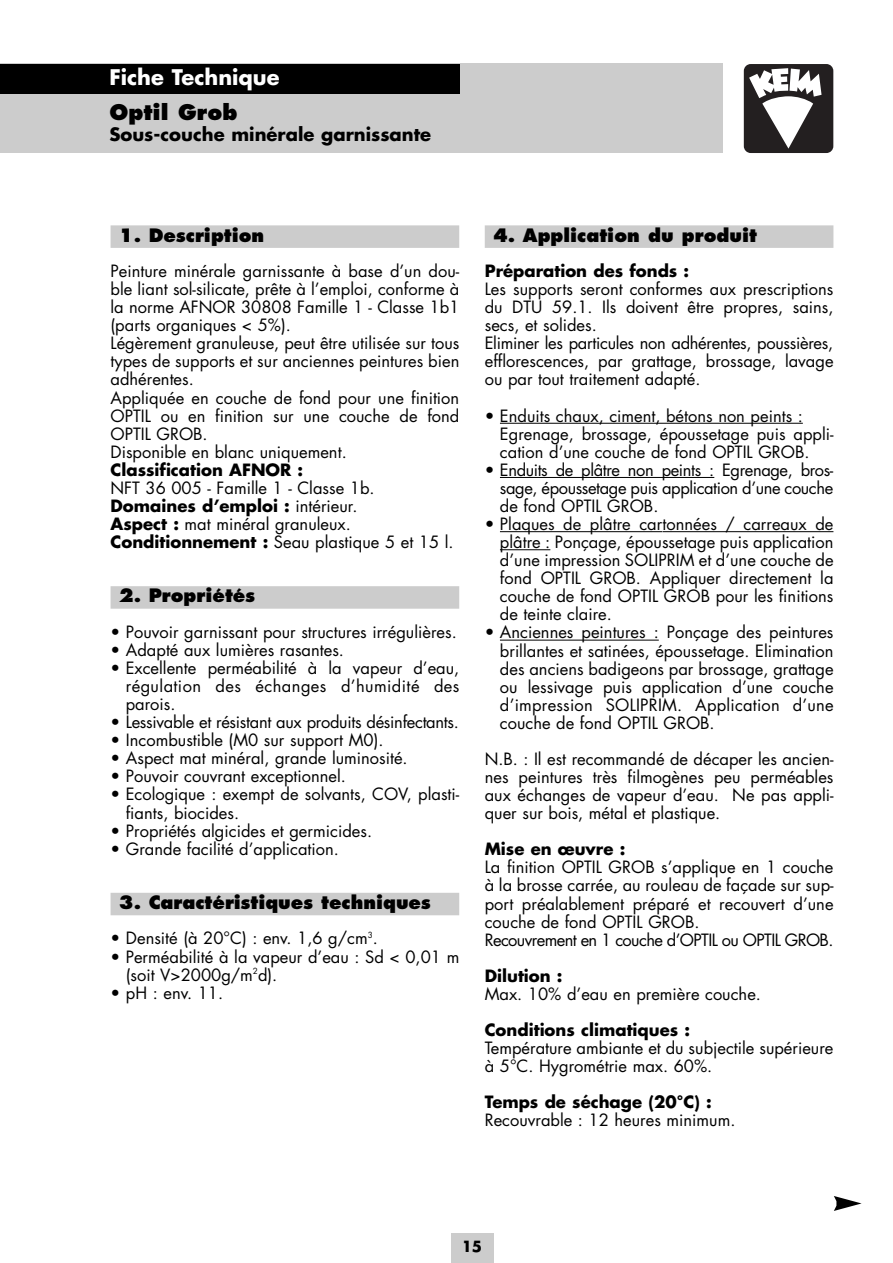
<style>
.page{position:relative;width:893px;height:1263px;background:#fff}
.page>*{position:absolute;margin:0;border:0;box-sizing:border-box;transform-origin:0 0}
.t1{font:700 21px "Futura";color:#fff}
.t2{font:800 21px "Futura";color:#000}
.t3{font:800 18px "Futura";color:#000}
.t4{font:700 18px "Futura";color:#000}
.t5{font:16.5px/18px "Futura";color:#000}
.t6{font:700 16.5px "Futura";color:#000}
.t7{font:16.5px "Futura";letter-spacing:-.02em;color:#000}
.t8{font:700 15px "Futura";color:#000}
.s1{font-weight:700}
.s2{color:#fff}
</style>
<div class="page">
<div style="left:111px;top:225px;width:348px;height:23px;background:#ccc"></div>
<div style="left:111px;top:586px;width:348px;height:23px;background:#ccc"></div>
<div style="left:111px;top:893px;width:348px;height:22px;background:#ccc"></div>
<div style="left:485px;top:225px;width:348px;height:23px;background:#ccc"></div>
<hr style="left:500px;top:423px;width:303px;height:1px;background:#000">
<hr style="left:500px;top:477px;width:214px;height:1px;background:#000">
<hr style="left:500px;top:531px;width:162px;height:1px;background:#000">
<hr style="left:663px;top:531px;width:170px;height:1px;background:#000">
<hr style="left:500px;top:549px;width:50px;height:1px;background:#000">
<hr style="left:500px;top:640px;width:159px;height:1px;background:#000">
<div style="left:451px;top:1233px;width:42px;height:30px;background:#ccc"></div>
<svg style="left:834px;top:1196px;width:28px;height:15px"></svg>
<div style="left:0;top:64px;width:723px;height:89px;background:#ccc"></div>
<svg style="left:743px;top:64px;width:91px;height:89px"></svg>
<div style="left:744px;top:64px;width:89px;height:89px;background:#231f20;border-radius:7px"></div>
<svg style="left:749px;top:68px;width:72px;height:81px"></svg>
<div style="left:0;top:64px;width:459px;height:30px;background:#000"></div>
<p class="t1" style="left:109px;top:67px;width:172px">Fiche Technique</p>
<p class="t2" style="left:109px;top:103px;width:130px">Optil Grob</p>
<p class="t4" style="left:109px;top:126px;width:323px">Sous-couche minérale garnissante</p>
<p class="t3" style="left:119px;top:227px;width:147px">1. Description</p>
<p class="t5" style="left:111px;top:263px;width:350px">Peinture minérale garnissante à base d’un dou&shy;ble liant sol-silicate, prête à l’emploi, conforme à la norme AFNOR 30808 Famille 1 - Classe 1b1 (parts organiques &lt; 5%).<br>Légèrement granuleuse, peut être utilisée sur tous types de supports et sur anciennes peintures bien adhérentes.<br>Appliquée en couche de fond pour une finition OPTIL ou en finition sur une couche de fond OPTIL GROB.<br>Disponible en blanc uniquement.</p>
<p class="t6" style="left:111px;top:462px;width:194px">Classification AFNOR :</p>
<p class="t5" style="left:111px;top:480px;width:345px">NFT 36 005 - Famille 1 - Classe 1b.<br><span class="s1">Domaines d’emploi :</span> intérieur.<br><span class="s1">Aspect :</span> mat minéral granuleux.<br><span class="s1">Conditionnement :</span> Seau plastique 5 et 15 l.</p>
<p class="t3" style="left:119px;top:588px;width:138px">2. Propriétés</p>
<p class="t5" style="left:111px;top:624px;width:348px">• Pouvoir garnissant pour structures irrégulières.</p>
<p class="t5" style="left:111px;top:642px;width:235px">• Adapté aux lumières rasantes.</p>
<p class="t5" style="left:126px;top:660px;width:335px;text-align:justify;text-indent:-15px">• Excellente perméabilité à la vapeur d’eau, régulation des échanges d’humidité des parois.</p>
<p class="t7" style="left:111px;top:714px;width:350px">• Lessivable et résistant aux produits désinfectants.</p>
<p class="t5" style="left:111px;top:733px;width:275px">• Incombustible (M0 sur support M0).</p>
<p class="t5" style="left:111px;top:751px;width:299px">• Aspect mat minéral, grande luminosité.</p>
<p class="t5" style="left:111px;top:769px;width:237px">• Pouvoir couvrant exceptionnel.</p>
<p class="t5" style="left:126px;top:787px;width:335px;text-indent:-15px">• Ecologique : exempt de solvants, COV, plasti&shy;fiants, biocides.</p>
<p class="t5" style="left:111px;top:823px;width:263px">• Propriétés algicides et germicides.</p>
<p class="t5" style="left:111px;top:841px;width:230px">• Grande facilité d’application.</p>
<p class="t3" style="left:119px;top:894px;width:313px">3. Caractéristiques techniques</p>
<p class="t5" style="left:111px;top:931px;width:269px">• Densité (à 20°C) : env. 1,6 g/cm<sup>3</sup>.</p>
<p class="t5" style="left:126px;top:949px;width:335px;text-indent:-15px">• Perméabilité à la vapeur d’eau : Sd &lt; 0,01 m (soit V&gt;2000g/m<sup>2</sup>d).</p>
<p class="t5" style="left:111px;top:985px;width:114px">• pH : env. 11.</p>
<p class="t3" style="left:493px;top:227px;width:265px">4. Application du produit</p>
<p class="t6" style="left:485px;top:263px;width:206px">Préparation des fonds :</p>
<p class="t5" style="left:485px;top:281px;width:350px">Les supports seront conformes aux prescriptions du DTU 59.1. Ils doivent être propres, sains, secs, et solides.<br>Eliminer les particules non adhérentes, poussières, efflorescences, par grattage, brossage, lavage ou par tout traitement adapté.</p>
<p class="t5" style="left:485px;top:408px;width:320px">• Enduits chaux, ciment, bétons non peints :</p>
<p class="t5" style="left:485px;top:426px;width:350px;text-align:center"><span class="s2">•</span> Egrenage, brossage, époussetage puis appli&shy;cation d’une couche de fond OPTIL GROB.</p>
<p class="t5" style="left:500px;top:462px;width:335px;text-align:justify;text-indent:-15px">• Enduits de plâtre non peints : Egrenage, bros&shy;sage, époussetage puis application d’une couche de fond OPTIL GROB.</p>
<p class="t5" style="left:500px;top:516px;width:335px;text-align:justify;text-indent:-15px">• Plaques de plâtre cartonnées / carreaux de plâtre : Ponçage, époussetage puis application d’une impression SOLIPRIM et d’une couche de fond OPTIL GROB. Appliquer directement la couche de fond OPTIL GROB pour les finitions de teinte claire.</p>
<p class="t5" style="left:500px;top:625px;width:335px;text-align:justify;text-indent:-15px">• Anciennes peintures : Ponçage des peintures brillantes et satinées, époussetage. Elimination des anciens badigeons par brossage, grattage ou lessivage puis application d’une couche d’impression SOLIPRIM. Application d’une couche de fond OPTIL GROB.</p>
<p class="t5" style="left:485px;top:751px;width:350px;text-align:justify">N.B. : Il est recommandé de décaper les ancien&shy;nes peintures très filmogènes peu perméables aux échanges de vapeur d’eau. Ne pas appli&shy;quer sur bois, métal et plastique.</p>
<p class="t6" style="left:485px;top:842px;width:142px">Mise en œuvre :</p>
<p class="t5" style="left:485px;top:860px;width:350px">La finition OPTIL GROB s’applique en 1 couche à la brosse carrée, au rouleau de façade sur sup&shy;port préalablement préparé et recouvert d’une couche de fond OPTIL GROB.<br>Recouvrement en 1 couche d’OPTIL ou OPTIL GROB.</p>
<p class="t6" style="left:485px;top:968px;width:79px">Dilution :</p>
<p class="t5" style="left:485px;top:986px;width:278px">Max. 10% d’eau en première couche.</p>
<p class="t6" style="left:485px;top:1022px;width:207px">Conditions climatiques :</p>
<p class="t5" style="left:485px;top:1040px;width:350px">Température ambiante et du subjectile supérieure à 5°C. Hygrométrie max. 60%.</p>
<p class="t6" style="left:485px;top:1095px;width:229px">Temps de séchage (20°C) :</p>
<p class="t5" style="left:485px;top:1113px;width:252px">Recouvrable : 12 heures minimum.</p>
<p class="t8" style="left:462px;top:1239px;width:22px">15</p>
</div>
